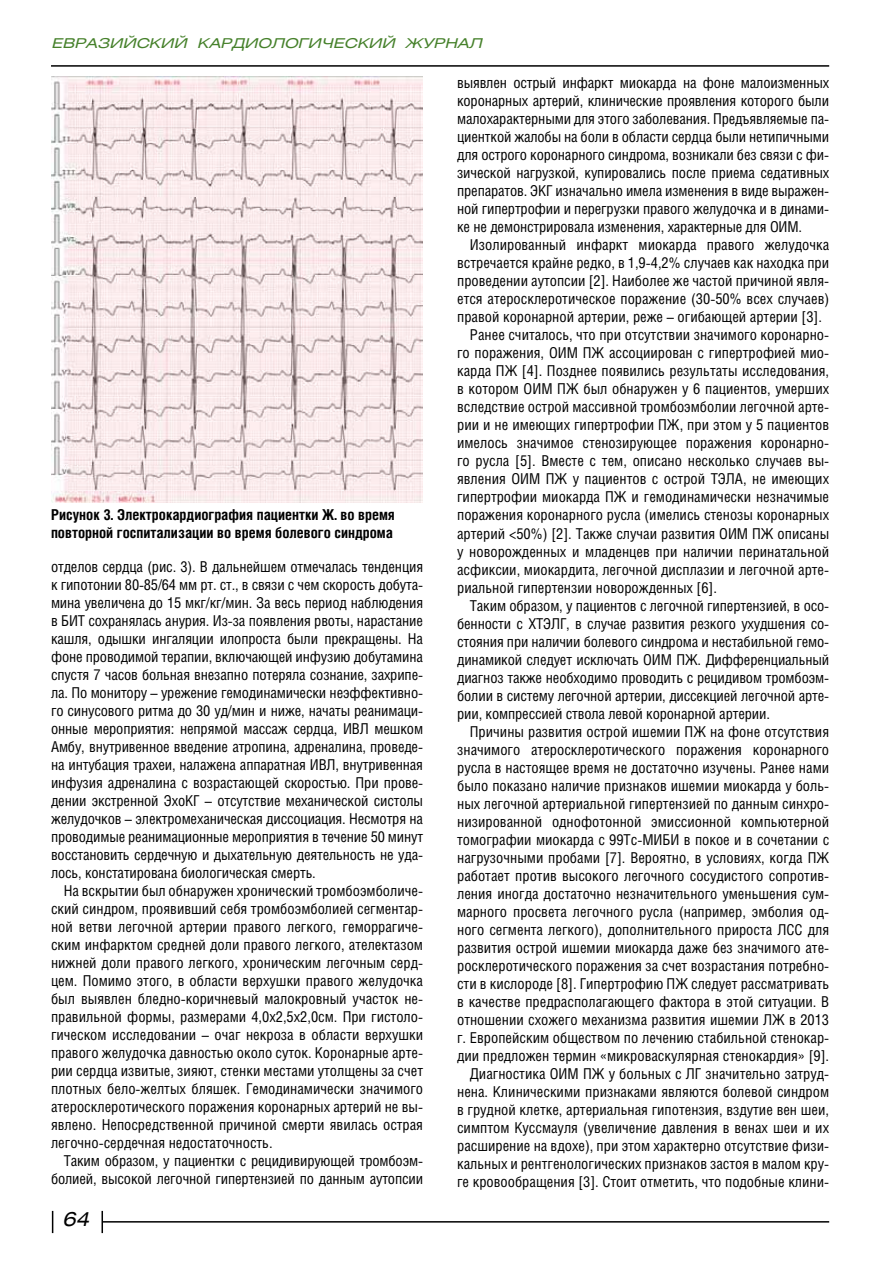
<style>
.page{position:relative;width:893px;height:1263px;background:#fff}
.page>*{position:absolute;margin:0;border:0;box-sizing:border-box;transform-origin:0 0}
.t1{font:italic 19.5px "Helios Ext";color:#000}
.t2{font:15px/18px "Helios Cond";color:#000;text-align:justify}
.t3{font:700 15px/18px "Helios Cond";color:#000}
.t4{font:italic 13.5px "Helios Ext";color:#46812b;scale:1.14 1}
</style>
<div class="page">
<hr style="left:103px;top:1221px;width:726px;height:1px;background:#000">
<hr style="left:51px;top:65px;width:778px;height:2px;background:#000">
<svg style="left:102px;top:1211px;width:1px;height:22px"></svg>
<svg style="left:52px;top:1211px;width:1px;height:22px"></svg>
<img style="left:51px;top:77px;width:371px;height:425px">
<p class="t4" style="left:52px;top:35px;width:379px">Евразийский кардиологический журнал</p>
<p class="t3" style="left:51px;top:505px;width:345px">Рисунок 3. Электрокардиография пациентки Ж. во время повторной госпитализации во время болевого синдрома</p>
<p class="t2" style="left:51px;top:557px;width:374px">отделов сердца (рис. 3). В дальнейшем отмечалась тенденция к гипотонии 80-85/64 мм рт. ст., в связи с чем скорость добута&shy;мина увеличена до 15 мкг/кг/мин. За весь период наблюдения в БИТ сохранялась анурия. Из-за появления рвоты, нарастание кашля, одышки ингаляции илопроста были прекращены. На фоне проводимой терапии, включающей инфузию добутамина спустя 7 часов больная внезапно потеряла сознание, захрипе&shy;ла. По монитору – урежение гемодинамически неэффективно&shy;го синусового ритма до 30 уд/мин и ниже, начаты реанимаци&shy;онные мероприятия: непрямой массаж сердца, ИВЛ мешком Амбу, внутривенное введение атропина, адреналина, проведе&shy;на интубация трахеи, налажена аппаратная ИВЛ, внутривенная инфузия адреналина с возрастающей скоростью. При прове&shy;дении экстренной ЭхоКГ – отсутствие механической систолы желудочков – электромеханическая диссоциация. Несмотря на проводимые реанимационные мероприятия в течение 50 минут восстановить сердечную и дыхательную деятельность не уда&shy;лось, констатирована биологическая смерть.</p>
<p class="t2" style="left:51px;top:881px;width:374px;text-indent:13px">На вскрытии был обнаружен хронический тромбоэмболиче&shy;ский синдром, проявивший себя тромбоэмболией сегментар&shy;ной ветви легочной артерии правого легкого, геморрагиче&shy;ским инфарктом средней доли правого легкого, ателектазом нижней доли правого легкого, хроническим легочным серд&shy;цем. Помимо этого, в области верхушки правого желудочка был выявлен бледно-коричневый малокровный участок не&shy;правильной формы, размерами 4,0х2,5х2,0см. При гистоло&shy;гическом исследовании – очаг некроза в области верхушки правого желудочка давностью около суток. Коронарные арте&shy;рии сердца извитые, зияют, стенки местами утолщены за счет плотных бело-желтых бляшек. Гемодинамически значимого атеросклеротического поражения коронарных артерий не вы&shy;явлено. Непосредственной причиной смерти явилась острая легочно-сердечная недостаточность.</p>
<p class="t2" style="left:51px;top:1151px;width:374px;text-align:right">Таким образом, у пациентки с рецидивирующей тромбоэм&shy;болией, высокой легочной гипертензией по данным аутопсии</p>
<h1 class="t1" style="left:64px;top:1207px;width:28px">64</h1>
<p class="t2" style="left:457px;top:74px;width:374px">выявлен острый инфаркт миокарда на фоне малоизменных коронарных артерий, клинические проявления которого были малохарактерными для этого заболевания. Предъявляемые па&shy;циенткой жалобы на боли в области сердца были нетипичными для острого коронарного синдрома, возникали без связи с фи&shy;зической нагрузкой, купировались после приема седативных препаратов. ЭКГ изначально имела изменения в виде выражен&shy;ной гипертрофии и перегрузки правого желудочка и в динами&shy;ке не демонстрировала изменения, характерные для ОИМ.</p>
<p class="t2" style="left:470px;top:236px;width:361px">Изолированный инфаркт миокарда правого желудочка</p>
<p class="t2" style="left:457px;top:254px;width:374px">встречается крайне редко, в 1,9-4,2% случаев как находка при</p>
<p class="t2" style="left:457px;top:272px;width:374px">проведении аутопсии [2]. Наиболее же частой причиной явля-</p>
<p class="t2" style="left:457px;top:290px;width:374px">ется атеросклеротическое поражение (30-50% всех случаев)</p>
<p class="t2" style="left:457px;top:308px;width:366px">правой коронарной артерии, реже – огибающей артерии [3].</p>
<p class="t2" style="left:470px;top:326px;width:361px">Ранее считалось, что при отсутствии значимого коронарно-</p>
<p class="t2" style="left:457px;top:344px;width:374px">го поражения, ОИМ ПЖ ассоциирован с гипертрофией мио-</p>
<p class="t2" style="left:457px;top:362px;width:374px">карда ПЖ [4]. Позднее появились результаты исследования,</p>
<p class="t2" style="left:457px;top:380px;width:374px">в котором ОИМ ПЖ был обнаружен у 6 пациентов, умерших</p>
<p class="t2" style="left:457px;top:398px;width:374px">вследствие острой массивной тромбоэмболии легочной арте-</p>
<p class="t2" style="left:457px;top:416px;width:374px">рии и не имеющих гипертрофии ПЖ, при этом у 5 пациентов</p>
<p class="t2" style="left:457px;top:434px;width:374px">имелось значимое стенозирующее поражения коронарно-</p>
<p class="t2" style="left:457px;top:452px;width:374px">го русла [5]. Вместе с тем, описано несколько случаев вы-</p>
<p class="t2" style="left:457px;top:470px;width:373px">явления ОИМ ПЖ у пациентов с острой ТЭЛА, не имеющих</p>
<p class="t2" style="left:457px;top:488px;width:374px">гипертрофии миокарда ПЖ и гемодинамически незначимые</p>
<p class="t2" style="left:457px;top:506px;width:374px">поражения коронарного русла (имелись стенозы коронарных</p>
<p class="t2" style="left:457px;top:524px;width:374px">артерий &lt;50%) [2]. Также случаи развития ОИМ ПЖ описаны</p>
<p class="t2" style="left:457px;top:542px;width:374px">у новорожденных и младенцев при наличии перинатальной</p>
<p class="t2" style="left:457px;top:560px;width:374px">асфиксии, миокардита, легочной дисплазии и легочной арте-</p>
<p class="t2" style="left:457px;top:578px;width:261px">риальной гипертензии новорожденных [6].</p>
<p class="t2" style="left:470px;top:596px;width:361px">Таким образом, у пациентов с легочной гипертензией, в осо-</p>
<p class="t2" style="left:457px;top:614px;width:374px">бенности с ХТЭЛГ, в случае развития резкого ухудшения со-</p>
<p class="t2" style="left:457px;top:632px;width:373px">стояния при наличии болевого синдрома и нестабильной гемо-</p>
<p class="t2" style="left:457px;top:650px;width:374px">динамикой следует исключать ОИМ ПЖ. Дифференциальный</p>
<p class="t2" style="left:457px;top:668px;width:374px">диагноз также необходимо проводить с рецидивом тромбоэм-</p>
<p class="t2" style="left:457px;top:686px;width:374px">болии в систему легочной артерии, диссекцией легочной арте-</p>
<p class="t2" style="left:457px;top:704px;width:314px">рии, компрессией ствола левой коронарной артерии.</p>
<p class="t2" style="left:470px;top:722px;width:361px">Причины развития острой ишемии ПЖ на фоне отсутствия</p>
<p class="t2" style="left:457px;top:740px;width:374px">значимого атеросклеротического поражения коронарного</p>
<p class="t2" style="left:457px;top:758px;width:374px">русла в настоящее время не достаточно изучены. Ранее нами</p>
<p class="t2" style="left:457px;top:776px;width:374px">было показано наличие признаков ишемии миокарда у боль-</p>
<p class="t2" style="left:457px;top:794px;width:374px">ных легочной артериальной гипертензией по данным синхро-</p>
<p class="t2" style="left:457px;top:812px;width:374px">низированной однофотонной эмиссионной компьютерной</p>
<p class="t2" style="left:457px;top:830px;width:374px">томографии миокарда с 99Тс-МИБИ в покое и в сочетании с</p>
<p class="t2" style="left:457px;top:848px;width:374px">нагрузочными пробами [7]. Вероятно, в условиях, когда ПЖ</p>
<p class="t2" style="left:457px;top:866px;width:374px">работает против высокого легочного сосудистого сопротив-</p>
<p class="t2" style="left:457px;top:884px;width:374px">ления иногда достаточно незначительного уменьшения сум-</p>
<p class="t2" style="left:457px;top:902px;width:374px">марного просвета легочного русла (например, эмболия од-</p>
<p class="t2" style="left:457px;top:920px;width:374px">ного сегмента легкого), дополнительного прироста ЛСС для</p>
<p class="t2" style="left:457px;top:938px;width:374px">развития острой ишемии миокарда даже без значимого ате-</p>
<p class="t2" style="left:457px;top:956px;width:374px">росклеротического поражения за счет возрастания потребно-</p>
<p class="t2" style="left:457px;top:974px;width:374px">сти в кислороде [8]. Гипертрофию ПЖ следует рассматривать</p>
<p class="t2" style="left:457px;top:992px;width:374px">в качестве предрасполагающего фактора в этой ситуации. В</p>
<p class="t2" style="left:457px;top:1010px;width:373px">отношении схожего механизма развития ишемии ЛЖ в 2013</p>
<p class="t2" style="left:457px;top:1028px;width:374px">г. Европейским обществом по лечению стабильной стенокар-</p>
<p class="t2" style="left:457px;top:1046px;width:374px">дии предложен термин «микроваскулярная стенокардия» [9].</p>
<p class="t2" style="left:470px;top:1064px;width:361px">Диагностика ОИМ ПЖ у больных с ЛГ значительно затруд-</p>
<p class="t2" style="left:457px;top:1082px;width:374px">нена. Клиническими признаками являются болевой синдром</p>
<p class="t2" style="left:457px;top:1100px;width:374px">в грудной клетке, артериальная гипотензия, вздутие вен шеи,</p>
<p class="t2" style="left:457px;top:1118px;width:373px">симптом Куссмауля (увеличение давления в венах шеи и их</p>
<p class="t2" style="left:457px;top:1136px;width:374px">расширение на вдохе), при этом характерно отсутствие физи-</p>
<p class="t2" style="left:457px;top:1154px;width:374px">кальных и рентгенологических признаков застоя в малом кру-</p>
<p class="t2" style="left:457px;top:1172px;width:374px">ге кровообращения [3]. Стоит отметить, что подобные клини-</p>
</div>
